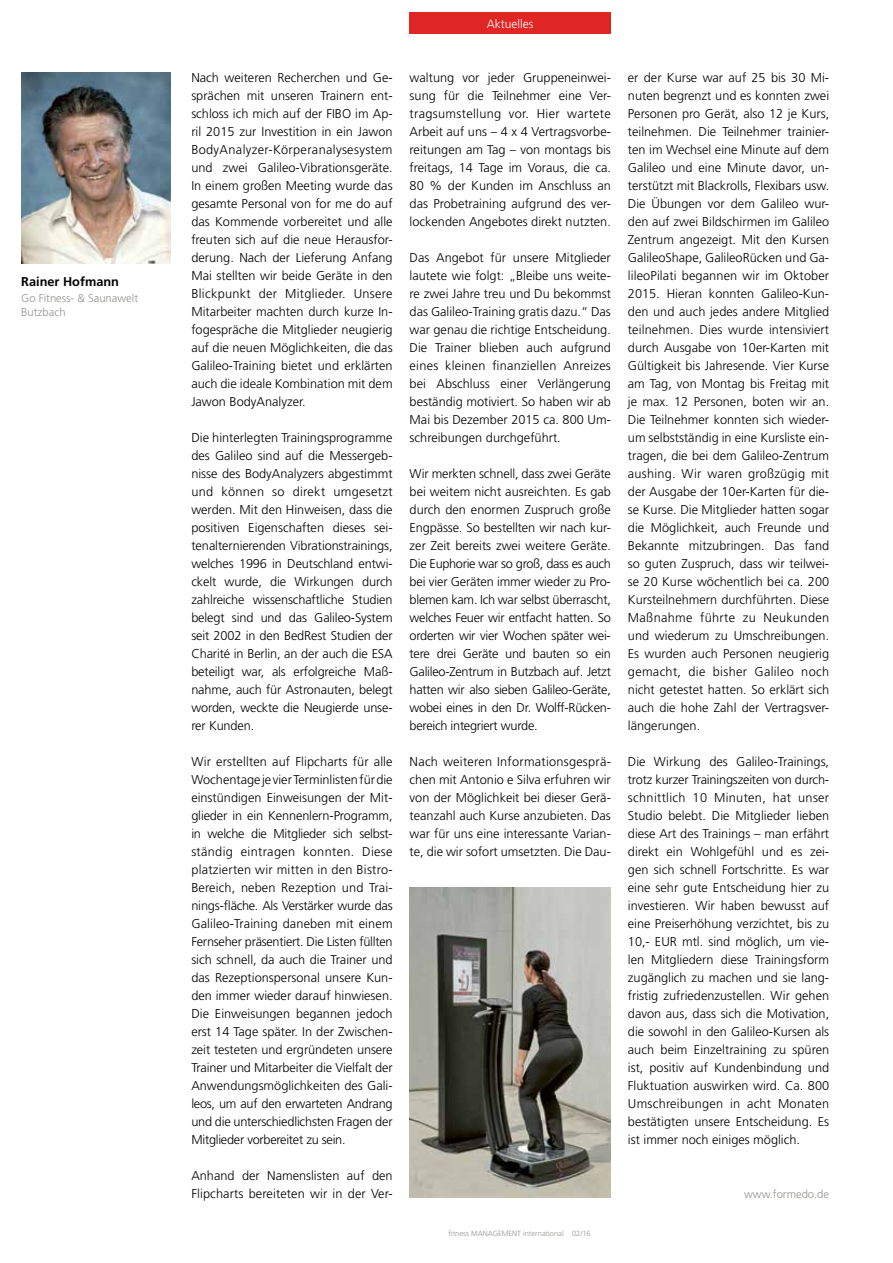
<style>
.page{position:relative;width:893px;height:1263px;background:#fff}
.page>*{position:absolute;margin:0;border:0;box-sizing:border-box;transform-origin:0 0}
.t1{font:300 12.75px/18px "Frutiger";color:#000;text-align:justify}
.t2{font:700 12.75px "Frutiger";color:#000}
.t3{font:300 12px "Frutiger";color:#fff}
.t4{font:300 11.25px/13.5px "Frutiger";color:#949290}
.t5{font:300 7.5px "Frutiger";color:#949290}
</style>
<div class="page">
<img style="left:410px;top:887px;width:201px;height:311px">
<img style="left:21px;top:72px;width:149px;height:192px">
<div style="left:410px;top:13px;width:201px;height:21px;background:#df2625"></div>
<p class="t2" style="left:21px;top:274px;width:99px">Rainer Hofmann</p>
<p class="t4" style="left:21px;top:292px;width:118px">Go Fitness- &amp; Saunawelt<br>Butzbach</p>
<p class="t3" style="left:487px;top:17px;width:48px">Aktuelles</p>
<p class="t1" style="left:191px;top:68px;width:203px">Nach weiteren Recherchen und Ge&shy;sprächen mit unseren Trainern ent&shy;schloss ich mich auf der FIBO im Ap&shy;ril 2015 zur Investition in ein Jawon BodyAnalyzer-Körperanalysesystem und zwei Galileo-Vibrationsgeräte.<br>In einem großen Meeting wurde das gesamte Personal von for me do auf das Kommende vorbereitet und alle freuten sich auf die neue Herausfor&shy;derung. Nach der Lieferung Anfang Mai stellten wir beide Geräte in den Blickpunkt der Mitglieder. Unsere Mitarbeiter machten durch kurze In&shy;fogespräche die Mitglieder neugierig auf die neuen Möglichkeiten, die das Galileo-Training bietet und erklärten auch die ideale Kombination mit dem Jawon BodyAnalyzer.</p>
<p class="t1" style="left:191px;top:428px;width:203px">Die hinterlegten Trainingsprogramme des Galileo sind auf die Messergeb&shy;nisse des BodyAnalyzers abgestimmt und können so direkt umgesetzt werden. Mit den Hinweisen, dass die positiven Eigenschaften dieses sei&shy;tenalternierenden Vibrationstrainings, welches 1996 in Deutschland entwi&shy;ckelt wurde, die Wirkungen durch zahlreiche wissenschaftliche Studien belegt sind und das Galileo-System seit 2002 in den BedRest Studien der Charité in Berlin, an der auch die ESA beteiligt war, als erfolgreiche Maß&shy;nahme, auch für Astronauten, belegt worden, weckte die Neugierde unse&shy;rer Kunden.</p>
<p class="t1" style="left:191px;top:752px;width:203px">Wir erstellten auf Flipcharts für alle Wochentage je vier Terminlisten für die einstündigen Einweisungen der Mit&shy;glieder in ein Kennenlern-Programm, in welche die Mitglieder sich selbst&shy;ständig eintragen konnten. Diese platzierten wir mitten in den Bistro-Bereich, neben Rezeption und Trai&shy;nings-fläche. Als Verstärker wurde das Galileo-Training daneben mit einem Fernseher präsentiert. Die Listen füllten sich schnell, da auch die Trainer und das Rezeptionspersonal unsere Kun&shy;den immer wieder darauf hinwiesen.<br>Die Einweisungen begannen jedoch erst 14 Tage später. In der Zwischen&shy;zeit testeten und ergründeten unsere Trainer und Mitarbeiter die Vielfalt der Anwendungsmöglichkeiten des Gali&shy;leos, um auf den erwarteten Andrang und die unterschiedlichsten Fragen der Mitglieder vorbereitet zu sein.</p>
<p class="t1" style="left:191px;top:1167px;width:203px">Anhand der Namenslisten auf den<br>Flipcharts bereiteten wir in der Ver-</p>
<p class="t1" style="left:410px;top:69px;width:203px">waltung vor jeder Gruppeneinwei&shy;sung für die Teilnehmer eine Ver&shy;tragsumstellung vor. Hier wartete Arbeit auf uns – 4 x 4 Vertragsvorbe&shy;reitungen am Tag – von montags bis freitags, 14 Tage im Voraus, die ca.<br>80 % der Kunden im Anschluss an das Probetraining aufgrund des ver&shy;lockenden Angebotes direkt nutzten.</p>
<p class="t1" style="left:410px;top:249px;width:203px">Das Angebot für unsere Mitglieder lautete wie folgt: „Bleibe uns weite&shy;re zwei Jahre treu und Du bekommst das Galileo-Training gratis dazu.“ Das war genau die richtige Entscheidung.<br>Die Trainer blieben auch aufgrund eines kleinen finanziellen Anreizes bei Abschluss einer Verlängerung beständig motiviert. So haben wir ab Mai bis Dezember 2015 ca. 800 Um&shy;schreibungen durchgeführt.</p>
<p class="t1" style="left:410px;top:465px;width:203px">Wir merkten schnell, dass zwei Geräte bei weitem nicht ausreichten. Es gab durch den enormen Zuspruch große Engpässe. So bestellten wir nach kur&shy;zer Zeit bereits zwei weitere Geräte.<br>Die Euphorie war so groß, dass es auch bei vier Geräten immer wieder zu Pro&shy;blemen kam. Ich war selbst überrascht, welches Feuer wir entfacht hatten. So orderten wir vier Wochen später wei&shy;tere drei Geräte und bauten so ein Galileo-Zentrum in Butzbach auf. Jetzt hatten wir also sieben Galileo-Geräte, wobei eines in den Dr. Wolff-Rücken&shy;bereich integriert wurde.</p>
<p class="t1" style="left:410px;top:753px;width:203px">Nach weiteren Informationsgesprä&shy;chen mit Antonio e Silva erfuhren wir von der Möglichkeit bei dieser Gerä&shy;teanzahl auch Kurse anzubieten. Das war für uns eine interessante Varian&shy;te, die wir sofort umsetzten. Die Dau-</p>
<p class="t5" style="left:448px;top:1229px;width:144px">fitness MANAGEMENT international 02/16</p>
<p class="t1" style="left:628px;top:69px;width:203px">er der Kurse war auf 25 bis 30 Mi&shy;nuten begrenzt und es konnten zwei Personen pro Gerät, also 12 je Kurs, teilnehmen. Die Teilnehmer trainier&shy;ten im Wechsel eine Minute auf dem Galileo und eine Minute davor, un&shy;terstützt mit Blackrolls, Flexibars usw.<br>Die Übungen vor dem Galileo wur&shy;den auf zwei Bildschirmen im Galileo Zentrum angezeigt. Mit den Kursen GalileoShape, GalileoRücken und Ga&shy;lileoPilati begannen wir im Oktober 2015. Hieran konnten Galileo-Kun&shy;den und auch jedes andere Mitglied teilnehmen. Dies wurde intensiviert durch Ausgabe von 10er-Karten mit Gültigkeit bis Jahresende. Vier Kurse am Tag, von Montag bis Freitag mit je max. 12 Personen, boten wir an.<br>Die Teilnehmer konnten sich wieder&shy;um selbstständig in eine Kursliste ein&shy;tragen, die bei dem Galileo-Zentrum aushing. Wir waren großzügig mit der Ausgabe der 10er-Karten für die&shy;se Kurse. Die Mitglieder hatten sogar die Möglichkeit, auch Freunde und Bekannte mitzubringen. Das fand so guten Zuspruch, dass wir teilwei&shy;se 20 Kurse wöchentlich bei ca. 200<br>Kursteilnehmern durchführten. Diese Maßnahme führte zu Neukunden und wiederum zu Umschreibungen.<br>Es wurden auch Personen neugierig gemacht, die bisher Galileo noch nicht getestet hatten. So erklärt sich auch die hohe Zahl der Vertragsver&shy;längerungen.</p>
<p class="t1" style="left:628px;top:753px;width:203px">Die Wirkung des Galileo-Trainings, trotz kurzer Trainingszeiten von durch&shy;schnittlich 10 Minuten, hat unser Studio belebt. Die Mitglieder lieben diese Art des Trainings – man erfährt direkt ein Wohlgefühl und es zei&shy;gen sich schnell Fortschritte. Es war eine sehr gute Entscheidung hier zu investieren. Wir haben bewusst auf eine Preiserhöhung verzichtet, bis zu 10,- EUR mtl. sind möglich, um vie&shy;len Mitgliedern diese Trainingsform zugänglich zu machen und sie lang&shy;fristig zufriedenzustellen. Wir gehen davon aus, dass sich die Motivation, die sowohl in den Galileo-Kursen als auch beim Einzeltraining zu spüren ist, positiv auf Kundenbindung und Fluktuation auswirken wird. Ca. 800<br>Umschreibungen in acht Monaten bestätigten unsere Entscheidung. Es ist immer noch einiges möglich.</p>
<p class="t4" style="left:744px;top:1187px;width:87px">www.formedo.de</p>
</div>
